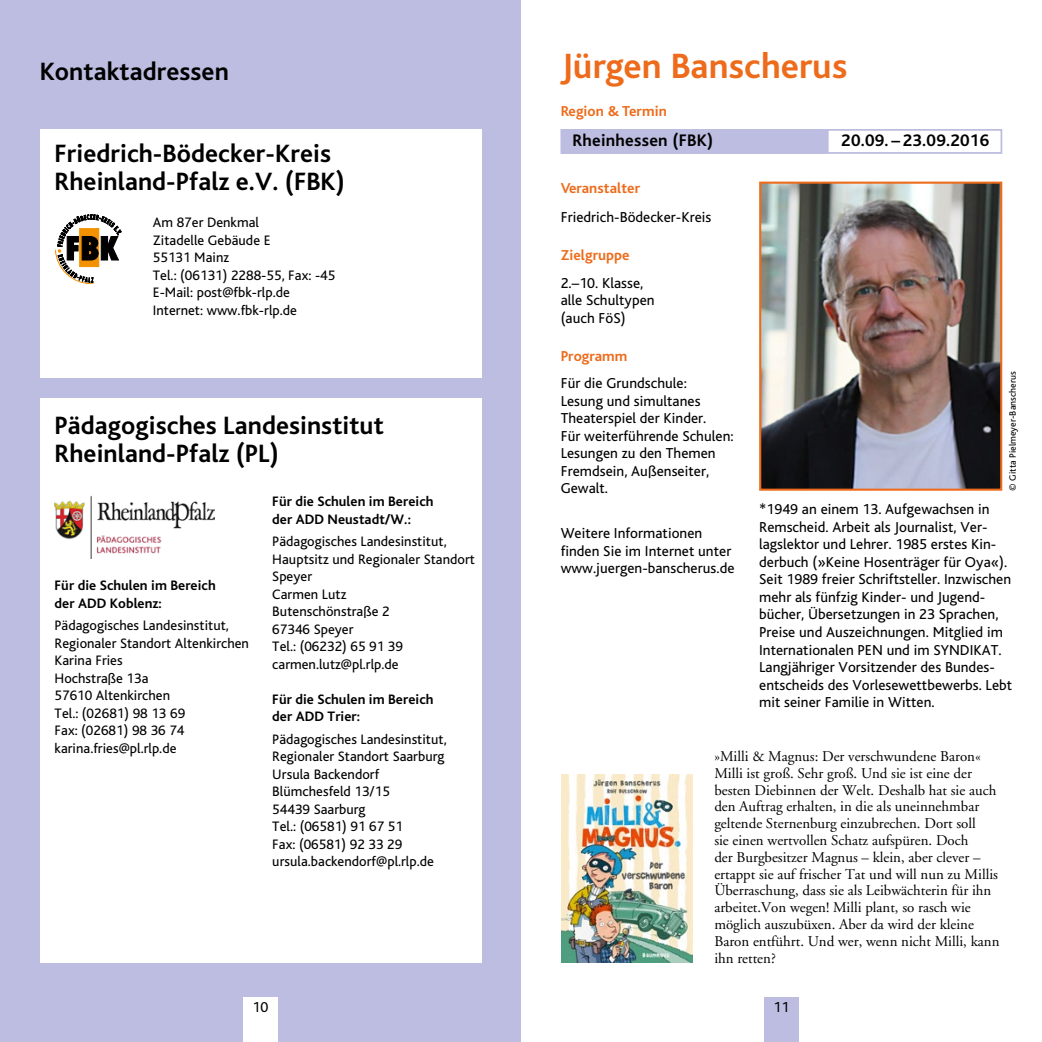
<style>
.page{position:relative;width:1042px;height:1042px;background:#fff}
.page>*{position:absolute;margin:0;border:0;box-sizing:border-box;transform-origin:0 0}
.t1{font:700 36.75px "Bliss";letter-spacing:.005em;color:#ed6b1a}
.t2{font:700 26.25px/28px "Bliss";letter-spacing:.005em;color:#000}
.t3{font:700 17.5px "Bliss";letter-spacing:.015em;color:#000}
.t4{font:15.05px/17.5px "Bliss";letter-spacing:.005em;color:#000}
.t5{font:700 15.05px "Bliss";letter-spacing:.005em;color:#ed6b1a}
.t6{font:14.88px/16.8px "Adobe Garamond OS2";color:#000}
.t7{font:14.35px/17.5px "Bliss";letter-spacing:.005em;color:#000}
.t8{font:700 14.35px/17.5px "Bliss";letter-spacing:.005em;color:#000}
.t9{font:9.62px "Bliss";letter-spacing:.005em;color:#000}
</style>
<div class="page">
<div style="left:764px;top:997px;width:35px;height:45px;background:#bcbde0"></div>
<div style="left:0;top:0;width:521px;height:1042px;background:#bcbde0"></div>
<div style="left:40px;top:398px;width:441px;height:564px;background:#fff"></div>
<img style="left:55px;top:496px;width:159px;height:62px">
<div style="left:40px;top:130px;width:441px;height:248px;background:#fff"></div>
<svg style="left:55px;top:215px;width:66px;height:69px"></svg>
<img style="left:561px;top:775px;width:132px;height:187px">
<img style="left:762px;top:185px;width:237px;height:303px">
<div style="left:759px;top:182px;width:243px;height:309px;border:2px solid #ed6b1a"></div>
<div style="left:561px;top:129px;width:267px;height:25px;background:#bcbde0"></div>
<div style="left:561px;top:129px;width:441px;height:25px;border:2px solid #bcbde0"></div>
<div style="left:243px;top:997px;width:35px;height:45px;background:#fff"></div>
<h2 class="t2" style="left:40px;top:58px;width:191px">Kontaktadressen</h2>
<h2 class="t2" style="left:55px;top:140px;width:292px">Friedrich-Bödecker-Kreis<br>Rheinland-Pfalz e.V. (FBK)</h2>
<p class="t7" style="left:153px;top:214px;width:184px">Am 87er Denkmal<br>Zitadelle Gebäude E<br>55131 Mainz<br>Tel.: (06131) 2288-55, Fax: -45<br>E-Mail: post@fbk-rlp.de<br>Internet: www.fbk-rlp.de</p>
<h2 class="t2" style="left:55px;top:411px;width:331px">Pädagogisches Landesinstitut<br>Rheinland-Pfalz (PL)</h2>
<p class="t8" style="left:55px;top:577px;width:163px">Für die Schulen im Bereich der ADD Koblenz:</p>
<p class="t7" style="left:55px;top:617px;width:196px">Pädagogisches Landesinstitut,<br>Regionaler Standort Altenkirchen<br>Karina Fries<br>Hochstraße 13a<br>57610 Altenkirchen<br>Tel.: (02681) 98 13 69<br>Fax: (02681) 98 36 74 karina.fries@pl.rlp.de</p>
<p class="t8" style="left:272px;top:493px;width:163px">Für die Schulen im Bereich der ADD Neustadt/W.:</p>
<p class="t7" style="left:272px;top:533px;width:204px">Pädagogisches Landesinstitut,<br>Hauptsitz und Regionaler Standort<br>Speyer<br>Carmen Lutz<br>Butenschönstraße 2<br>67346 Speyer<br>Tel.: (06232) 65 91 39 carmen.lutz@pl.rlp.de</p>
<p class="t8" style="left:272px;top:690px;width:163px">Für die Schulen im Bereich der ADD Trier:</p>
<p class="t7" style="left:272px;top:730px;width:176px">Pädagogisches Landesinstitut,<br>Regionaler Standort Saarburg<br>Ursula Backendorf<br>Blümchesfeld 13/15<br>54439 Saarburg<br>Tel.: (06581) 91 67 51<br>Fax: (06581) 92 33 29 ursula.backendorf@pl.rlp.de</p>
<h1 class="t1" style="left:561px;top:47px;width:288px">Jürgen Banscherus</h1>
<p class="t5" style="left:561px;top:103px;width:108px">Region &amp; Termin</p>
<p class="t3" style="left:572px;top:132px;width:142px">Rheinhessen (FBK)</p>
<p class="t3" style="left:841px;top:132px;width:149px">20.09. – 23.09.2016</p>
<p class="t5" style="left:561px;top:180px;width:81px">Veranstalter</p>
<p class="t4" style="left:561px;top:209px;width:152px">Friedrich-Bödecker-Kreis</p>
<p class="t5" style="left:561px;top:248px;width:71px">Zielgruppe</p>
<p class="t4" style="left:561px;top:274px;width:95px">2.–10. Klasse, alle Schultypen (auch FöS)</p>
<p class="t5" style="left:561px;top:348px;width:68px">Programm</p>
<p class="t4" style="left:561px;top:375px;width:174px">Für die Grundschule:<br>Lesung und simultanes<br>Theaterspiel der Kinder.<br>Für weiterführende Schulen:<br>Lesungen zu den Themen<br>Fremdsein, Außenseiter,<br>Gewalt.</p>
<p class="t4" style="left:561px;top:525px;width:175px">Weitere Informationen finden Sie im Internet unter www.juergen-banscherus.de</p>
<p class="t9" style="left:1007px;top:491px;width:121px;rotate:-90deg">© Gitta Pielmeyer-Banscherus</p>
<p class="t4" style="left:759px;top:501px;width:255px">*1949 an einem 13. Aufgewachsen in Remscheid. Arbeit als Journalist, Ver&shy;lagslektor und Lehrer. 1985 erstes Kin&shy;derbuch (»Keine Hosenträger für Oya«).<br>Seit 1989 freier Schriftsteller. Inzwischen mehr als fünfzig Kinder- und Jugend&shy;bücher, Übersetzungen in 23 Sprachen, Preise und Auszeichnungen. Mitglied im Internationalen PEN und im SYNDIKAT.<br>Langjähriger Vorsitzender des Bundes&shy;entscheids des Vorlesewettbewerbs. Lebt mit seiner Familie in Witten.</p>
<p class="t6" style="left:714px;top:748px;width:287px">»Milli &amp; Magnus: Der verschwundene Baron« Milli ist groß. Sehr groß. Und sie ist eine der besten Diebinnen der Welt. Deshalb hat sie auch den Auftrag erhalten, in die als uneinnehmbar geltende Sternenburg einzubrechen. Dort soll<br>sie einen wertvollen Schatz aufspüren. Doch<br>der Burgbesitzer Magnus – klein, aber clever – ertappt sie auf frischer Tat und will nun zu Millis Überraschung, dass sie als Leibwächterin für ihn arbeitet.Von wegen! Milli plant, so rasch wie möglich auszubüxen. Aber da wird der kleine Baron entführt. Und wer, wenn nicht Milli, kann ihn retten?</p>
<p class="t4" style="left:248px;top:999px;width:17px">10</p>
<p class="t4" style="left:773px;top:999px;width:17px">11</p>
<p class="t4" style="left:253px;top:999px;width:17px">10</p>
</div>
